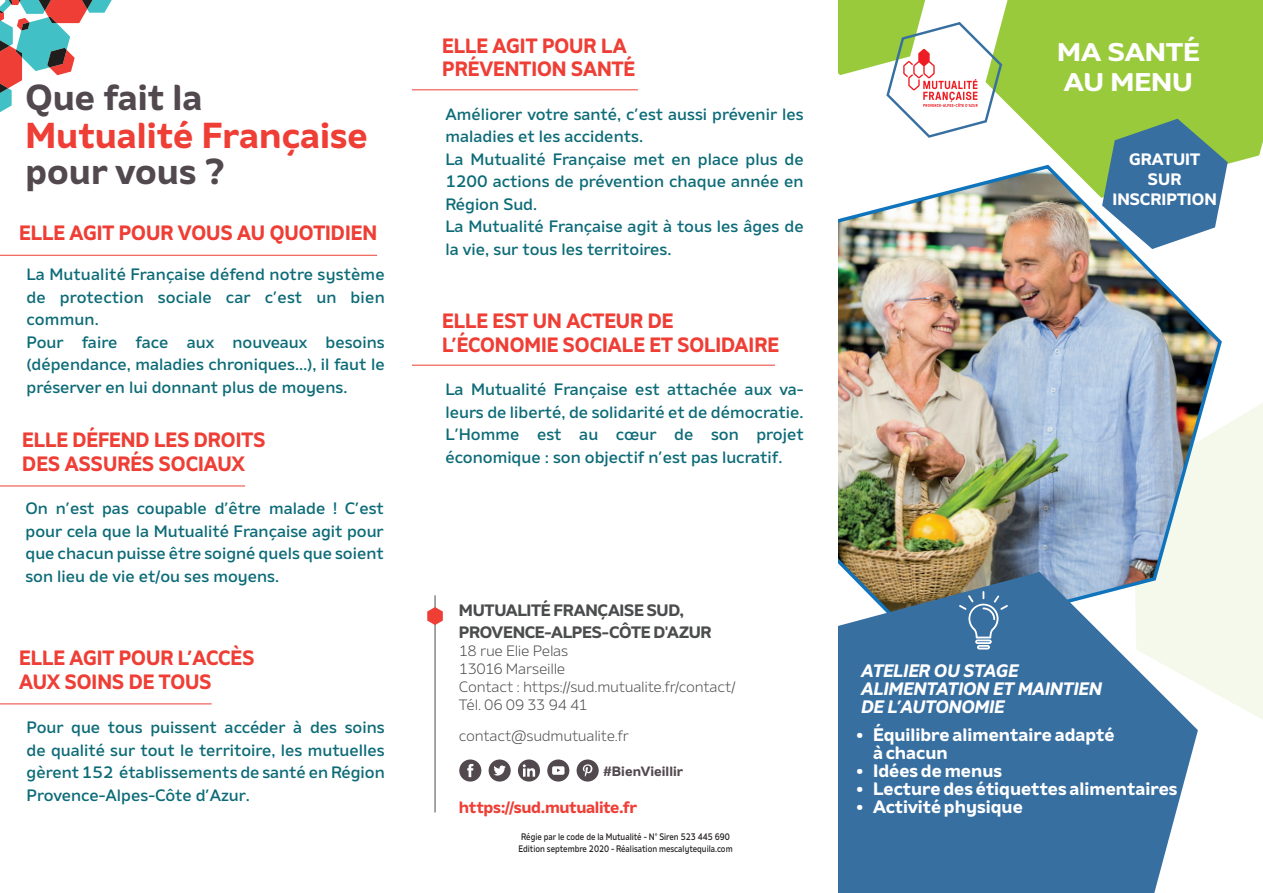
<style>
.page{position:relative;width:1263px;height:893px;background:#fff}
.page>*{position:absolute;margin:0;border:0;box-sizing:border-box;transform-origin:0 0}
.t1{font:700 36px "Amino";color:#52494f}
.t2{font:700 36px "Amino";color:#ee3e35}
.t3{font:700 25.5px/30px "Amino";color:#fff;scale:1.1 1}
.t4{font:700 20.7px/23.4px "Amino";color:#ee3e35;scale:.94 1}
.t5{font:700 18px/18px "Amino";color:#fff}
.t6{font:italic 700 18px/18px "Amino";color:#fff}
.t7{font:500 16.5px/22.5px "Amino";color:#0c6b77;text-align:justify}
.t8{font:700 16.5px/21.6px "Amino";letter-spacing:-.015em;color:#4b4c4d}
.t9{font:700 16.5px "Amino";letter-spacing:-.025em;color:#ee3e35}
.t10{font:700 16.5px/19.8px "Amino";color:#fff;text-align:center}
.t11{font:300 15px/18px "Amino";letter-spacing:-.02em;color:#4b4c4d}
.t12{font:700 13.5px "Amino";color:#52494f}
.t13{font:500 9.45px/12px "Amino";color:#231f20;scale:.83 1}
</style>
<div class="page">
<svg style="left:1198px;top:403px;width:65px;height:317px;background:#f6f9ed"></svg>
<hr style="left:0;top:255px;width:377px;height:1px;background:#ee3e35">
<hr style="left:0;top:703px;width:212px;height:1px;background:#ee3e35">
<hr style="left:0;top:486px;width:245px;height:1px;background:#ee3e35">
<img style="left:838px;top:181px;width:386px;height:463px">
<svg style="left:985px;top:0;width:278px;height:198px;background:#a3cc56"></svg>
<svg style="left:1102px;top:119px;width:126px;height:130px;background:#5f8f9d"></svg>
<svg style="left:838px;top:572px;width:360px;height:321px;background:#5683ab"></svg>
<svg style="left:959px;top:591px;width:49px;height:58px;background:#5282ad"></svg>
<svg style="left:0;top:0;width:112px;height:112px"></svg>
<hr style="left:412px;top:89px;width:226px;height:1px;background:#ee3e35">
<hr style="left:412px;top:365px;width:363px;height:1px;background:#ee3e35">
<hr style="left:435px;top:595px;width:1px;height:217px;background:#4b4c4d">
<svg style="left:427px;top:607px;width:16px;height:18px"></svg>
<svg style="left:547px;top:759px;width:22px;height:23px"></svg>
<svg style="left:577px;top:759px;width:22px;height:23px"></svg>
<svg style="left:518px;top:759px;width:22px;height:22px"></svg>
<svg style="left:459px;top:759px;width:22px;height:23px"></svg>
<svg style="left:489px;top:759px;width:22px;height:23px"></svg>
<svg style="left:838px;top:0;width:164px;height:138px"></svg>
<h1 class="t1" style="left:26px;top:75px;width:179px">Que fait la</h1>
<h1 class="t2" style="left:26px;top:113px;width:344px">Mutualité Française</h1>
<h1 class="t1" style="left:26px;top:149px;width:201px">pour vous ?</h1>
<p class="t4" style="left:19px;top:220px;width:382px">ELLE AGIT POUR VOUS AU QUOTIDIEN</p>
<p class="t7" style="left:27px;top:263px;width:360px;text-align:left">La Mutualité Française défend notre système de protection sociale car c’est un bien commun.<br>Pour faire face aux nouveaux besoins (dépendance, maladies chroniques…), il faut le préserver en lui donnant plus de moyens.</p>
<p class="t4" style="left:22px;top:428px;width:260px">ELLE DÉFEND LES DROITS<br>DES ASSURÉS SOCIAUX</p>
<p class="t7" style="left:26px;top:497px;width:360px">On n’est pas coupable d’être malade ! C’est pour cela que la Mutualité Française agit pour que chacun puisse être soigné quels que soient son lieu de vie et/ou ses moyens.</p>
<p class="t4" style="left:19px;top:646px;width:252px">ELLE AGIT POUR L’ACCÈS<br>AUX SOINS DE TOUS</p>
<p class="t7" style="left:27px;top:716px;width:360px">Pour que tous puissent accéder à des soins de qualité sur tout le territoire, les mutuelles gèrent 152 établissements de santé en Région Provence-Alpes-Côte d’Azur.</p>
<p class="t4" style="left:442px;top:33px;width:207px">ELLE AGIT POUR LA<br>PRÉVENTION SANTÉ</p>
<p class="t7" style="left:445px;top:102px;width:360px;text-align:left">Améliorer votre santé, c’est aussi prévenir les maladies et les accidents.<br>La Mutualité Française met en place plus de 1200 actions de prévention chaque année en Région Sud.<br>La Mutualité Française agit à tous les âges de la vie, sur tous les territoires.</p>
<p class="t4" style="left:442px;top:309px;width:360px">ELLE EST UN ACTEUR DE<br>L’ÉCONOMIE SOCIALE ET SOLIDAIRE</p>
<p class="t7" style="left:445px;top:378px;width:360px">La Mutualité Française est attachée aux va&shy;leurs de liberté, de solidarité et de démocratie.<br>L’Homme est au cœur de son projet économique : son objectif n’est pas lucratif.</p>
<p class="t8" style="left:459px;top:599px;width:254px">MUTUALITÉ FRANÇAISE SUD,<br>PROVENCE-ALPES-CÔTE D'AZUR</p>
<p class="t11" style="left:459px;top:641px;width:279px">18 rue Elie Pelas<br>13016 Marseille<br>Contact : https://sud.mutualite.fr/contact/<br>Tél. 06 09 33 94 41</p>
<p class="t11" style="left:459px;top:727px;width:171px">contact@sudmutualite.fr</p>
<p class="t12" style="left:603px;top:763px;width:82px">#BienVieillir</p>
<p class="t9" style="left:459px;top:797px;width:180px">https://sud.mutualite.fr</p>
<p class="t13" style="left:519px;top:831px;width:259px">Régie par le code de la Mutualité - N° Siren 523 445 690<br>Edition septembre 2020 - Réalisation mescalytequila.com</p>
<h2 class="t3" style="left:1057px;top:37px;width:131px">MA SANTÉ<br>AU MENU</h2>
<p class="t10" style="left:1112px;top:149px;width:106px">GRATUIT<br>SUR<br>INSCRIPTION</p>
<p class="t6" style="left:861px;top:661px;width:242px">ATELIER OU STAGE<br>ALIMENTATION ET MAINTIEN<br>DE L’AUTONOMIE</p>
<p class="t5" style="left:873px;top:725px;width:243px;text-indent:-17px">• Équilibre alimentaire adapté à chacun</p>
<p class="t5" style="left:856px;top:761px;width:148px">• Idées de menus</p>
<p class="t5" style="left:856px;top:779px;width:323px">• Lecture des étiquettes alimentaires</p>
<p class="t5" style="left:856px;top:797px;width:168px">• Activité physique</p>
</div>
